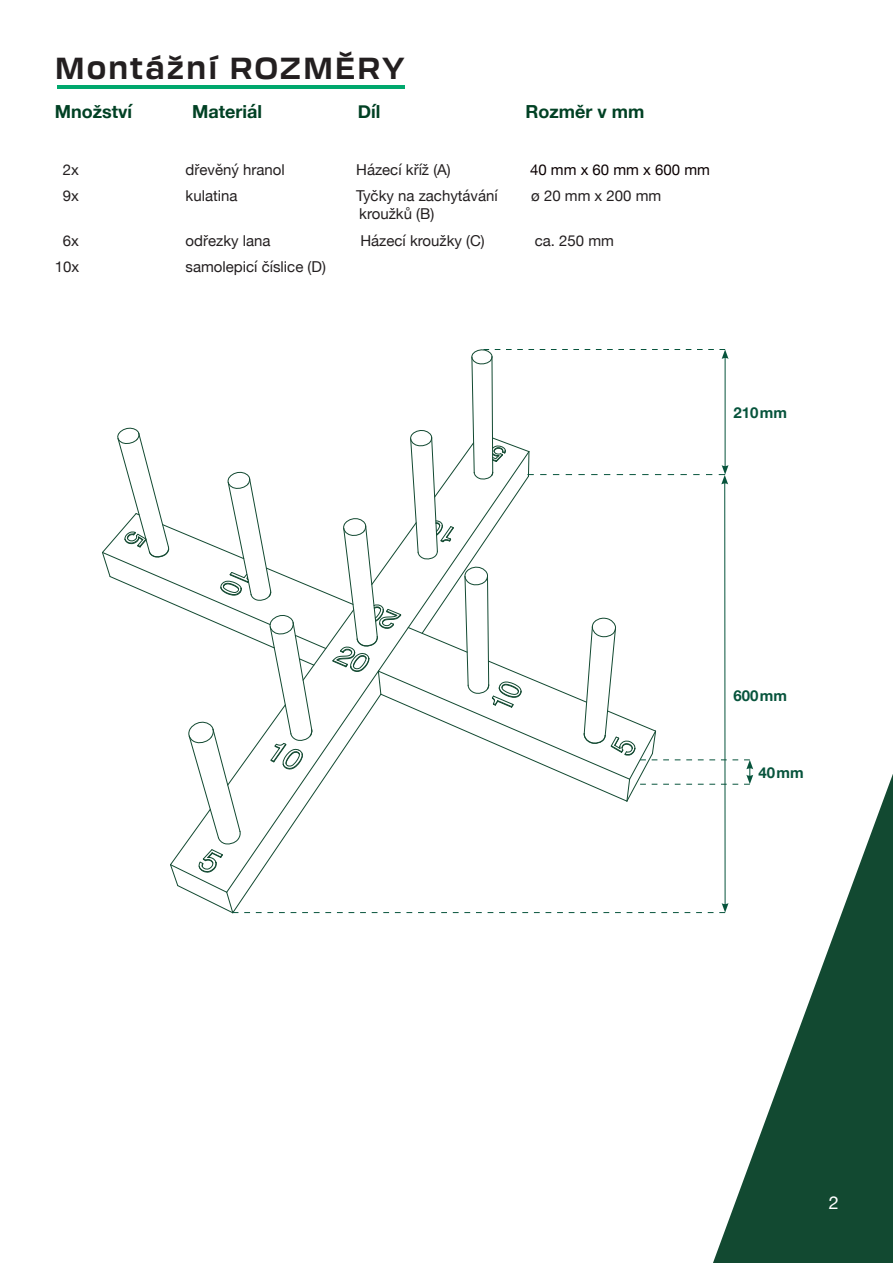
<style>
.page{position:relative;width:893px;height:1263px;background:#fff}
.page>*{position:absolute;margin:0;border:0;box-sizing:border-box;transform-origin:0 0}
.t1{font:700 30px "Transducer";letter-spacing:.06em;color:#231f20}
.t2{font:700 18px "Helvetica Neue";color:#014124}
.t3{font:18px "Helvetica Neue";color:#fff}
.t4{font:15px "Helvetica Neue";color:#231f20}
.t5{font:15px "Helvetica Neue";color:#0b0002}
.t6{font:700 15px "Helvetica Neue Parkside";color:#07543c}
</style>
<div class="page">
<svg style="left:713px;top:774px;width:180px;height:489px"></svg>
<svg style="left:102px;top:349px;width:651px;height:564px"></svg>
<hr style="left:57px;top:85px;width:347px;height:4px;background:#00a86d">
<h1 class="t1" style="left:55px;top:46px;width:351px">Montážní ROZMĚRY</h1>
<p class="t2" style="left:55px;top:97px;width:79px">Množství</p>
<p class="t2" style="left:192px;top:97px;width:71px">Materiál</p>
<p class="t2" style="left:358px;top:97px;width:24px">Díl</p>
<p class="t2" style="left:526px;top:97px;width:120px">Rozměr v mm</p>
<p class="t4" style="left:63px;top:158px;width:18px">2x</p>
<p class="t4" style="left:186px;top:158px;width:101px">dřevěný hranol</p>
<p class="t4" style="left:356px;top:158px;width:96px">Házecí kříž (A)</p>
<p class="t5" style="left:530px;top:158px;width:181px">40 mm x 60 mm x 600 mm</p>
<p class="t4" style="left:63px;top:185px;width:18px">9x</p>
<p class="t4" style="left:186px;top:185px;width:53px">kulatina</p>
<p class="t4" style="left:356px;top:185px;width:143px">Tyčky na zachytávání</p>
<p class="t4" style="left:531px;top:185px;width:132px">ø 20 mm x 200 mm</p>
<p class="t4" style="left:359px;top:203px;width:77px">kroužků (B)</p>
<p class="t4" style="left:63px;top:229px;width:18px">6x</p>
<p class="t4" style="left:186px;top:229px;width:86px">odřezky lana</p>
<p class="t4" style="left:360px;top:229px;width:126px">Házecí kroužky (C)</p>
<p class="t4" style="left:535px;top:229px;width:81px">ca. 250 mm</p>
<p class="t4" style="left:55px;top:256px;width:26px">10x</p>
<p class="t4" style="left:186px;top:256px;width:142px">samolepicí číslice (D)</p>
<p class="t6" style="left:733px;top:404px;width:55px">210 mm</p>
<p class="t6" style="left:733px;top:687px;width:55px">600 mm</p>
<p class="t6" style="left:758px;top:764px;width:47px">40 mm</p>
<p class="t3" style="left:829px;top:1189px;width:12px">2</p>
</div>
